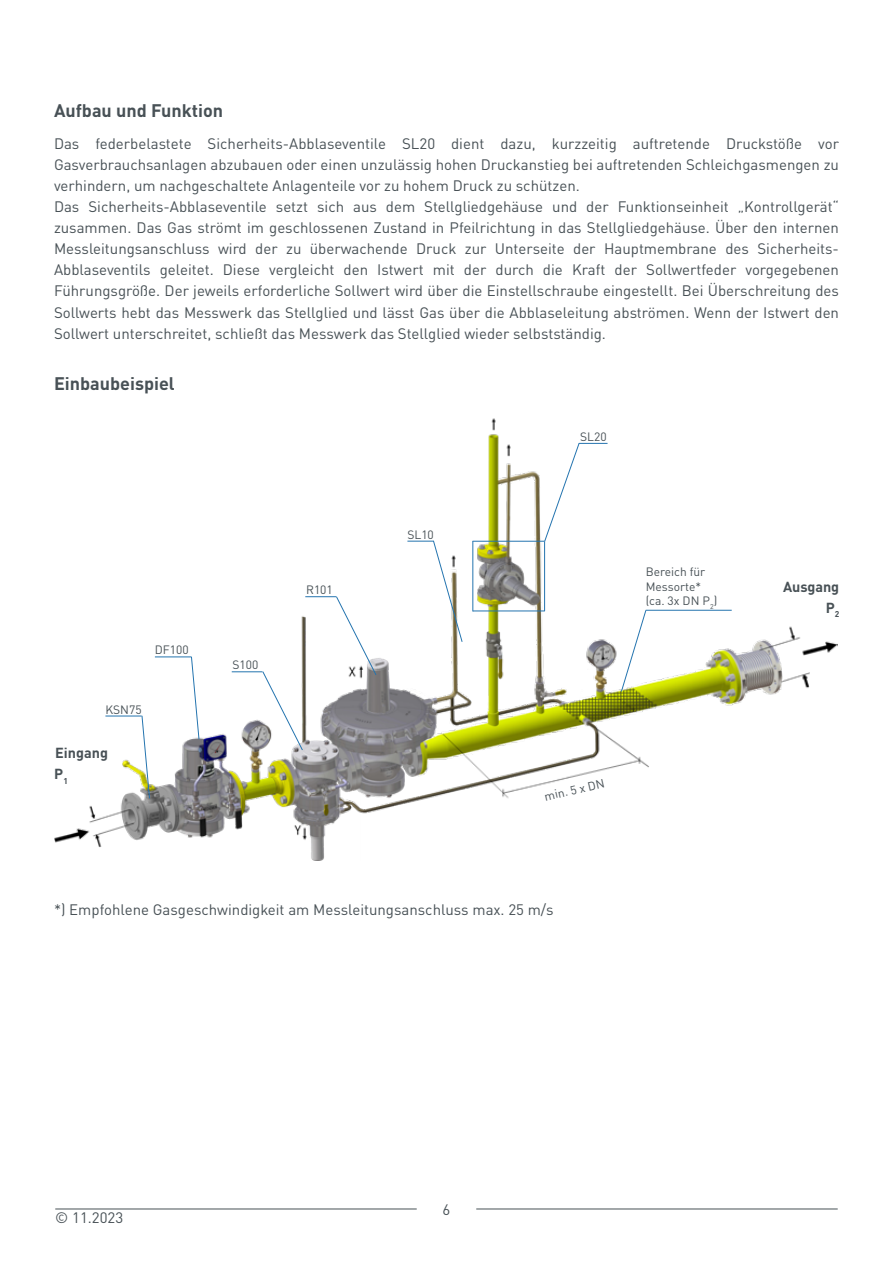
<style>
.page{position:relative;width:893px;height:1263px;background:#fff}
.page>*{position:absolute;margin:0;border:0;box-sizing:border-box;transform-origin:0 0}
.t1{font:700 18px "DIN Pro";color:#485156}
.t2{font:15px/21px "DIN Pro";color:#485156}
.t3{font:700 14.4px "DIN Pro";color:#485156}
.t4{font:12px/14.4px "DIN Pro";color:#485156}
</style>
<div class="page">
<hr style="left:55px;top:1209px;width:362px;height:1px;background:#485156">
<hr style="left:476px;top:1209px;width:362px;height:1px;background:#485156">
<img style="left:54px;top:418px;width:783px;height:443px">
<hr style="left:473px;top:541px;width:72px;height:1px;background:#2474af">
<hr style="left:473px;top:541px;width:1px;height:70px;background:#2474af">
<hr style="left:544px;top:541px;width:1px;height:70px;background:#2474af">
<hr style="left:473px;top:611px;width:72px;height:1px;background:#2474af">
<svg style="left:544px;top:442px;width:63px;height:100px"></svg>
<hr style="left:646px;top:610px;width:86px;height:1px;background:#2474af">
<svg style="left:620px;top:609px;width:27px;height:83px"></svg>
<hr style="left:105px;top:716px;width:37px;height:1px;background:#2474af">
<svg style="left:141px;top:715px;width:9px;height:84px"></svg>
<hr style="left:155px;top:657px;width:36px;height:1px;background:#2474af">
<svg style="left:191px;top:656px;width:9px;height:84px"></svg>
<hr style="left:305px;top:596px;width:31px;height:1px;background:#2474af">
<svg style="left:335px;top:596px;width:42px;height:80px"></svg>
<svg style="left:407px;top:540px;width:56px;height:103px"></svg>
<hr style="left:232px;top:671px;width:30px;height:1px;background:#2474af">
<svg style="left:262px;top:671px;width:41px;height:80px"></svg>
<p class="t1" style="left:54px;top:95px;width:171px">Aufbau und Funktion</p>
<p class="t2" style="left:54px;top:132px;width:787px">Das federbelastete Sicherheits-Abblaseventile SL20 dient dazu, kurzzeitig auftretende Druckstöße vor Gasverbrauchsanlagen abzubauen oder einen unzulässig hohen Druckanstieg bei auftretenden Schleichgasmengen zu verhindern, um nachgeschaltete Anlagenteile vor zu hohem Druck zu schützen.<br>Das Sicherheits-Abblaseventile setzt sich aus dem Stellgliedgehäuse und der Funktionseinheit „Kontrollgerät“ zusammen. Das Gas strömt im geschlossenen Zustand in Pfeilrichtung in das Stellgliedgehäuse. Über den internen Messleitungsanschluss wird der zu überwachende Druck zur Unterseite der Hauptmembrane des Sicherheits-Abblaseventils geleitet. Diese vergleicht den Istwert mit der durch die Kraft der Sollwertfeder vorgegebenen Führungsgröße. Der jeweils erforderliche Sollwert wird über die Einstellschraube eingestellt. Bei Überschreitung des Sollwerts hebt das Messwerk das Stellglied und lässt Gas über die Abblaseleitung abströmen. Wenn der Istwert den Sollwert unterschreitet, schließt das Messwerk das Stellglied wieder selbstständig.</p>
<p class="t1" style="left:54px;top:368px;width:122px">Einbaubeispiel</p>
<p class="t4" style="left:155px;top:642px;width:35px">DF100</p>
<p class="t4" style="left:105px;top:701px;width:38px">KSN75</p>
<p class="t3" style="left:55px;top:741px;width:54px">Eingang</p>
<p class="t3" style="left:54px;top:762px;width:15px">P<sub>1</sub></p>
<p class="t4" style="left:233px;top:656px;width:27px">S100</p>
<p class="t4" style="left:306px;top:581px;width:28px">R101</p>
<p class="t4" style="left:407px;top:526px;width:28px">SL10</p>
<p class="t4" style="left:580px;top:428px;width:28px">SL20</p>
<p class="t4" style="left:646px;top:563px;width:73px">Bereich für<br>Messorte* (ca. 3x DN P<sub>2</sub>)</p>
<p class="t4" style="left:543px;top:788px;width:63px;rotate:-13deg">min. 5 x DN</p>
<p class="t2" style="left:54px;top:898px;width:501px">*) Empfohlene Gasgeschwindigkeit am Messleitungsanschluss max. 25 m/s</p>
<p class="t3" style="left:783px;top:574px;width:58px">Ausgang</p>
<p class="t3" style="left:826px;top:595px;width:15px">P<sub>2</sub></p>
<p class="t2" style="left:55px;top:1206px;width:69px">© 11.2023</p>
<p class="t2" style="left:443px;top:1197px;width:9px">6</p>
</div>
